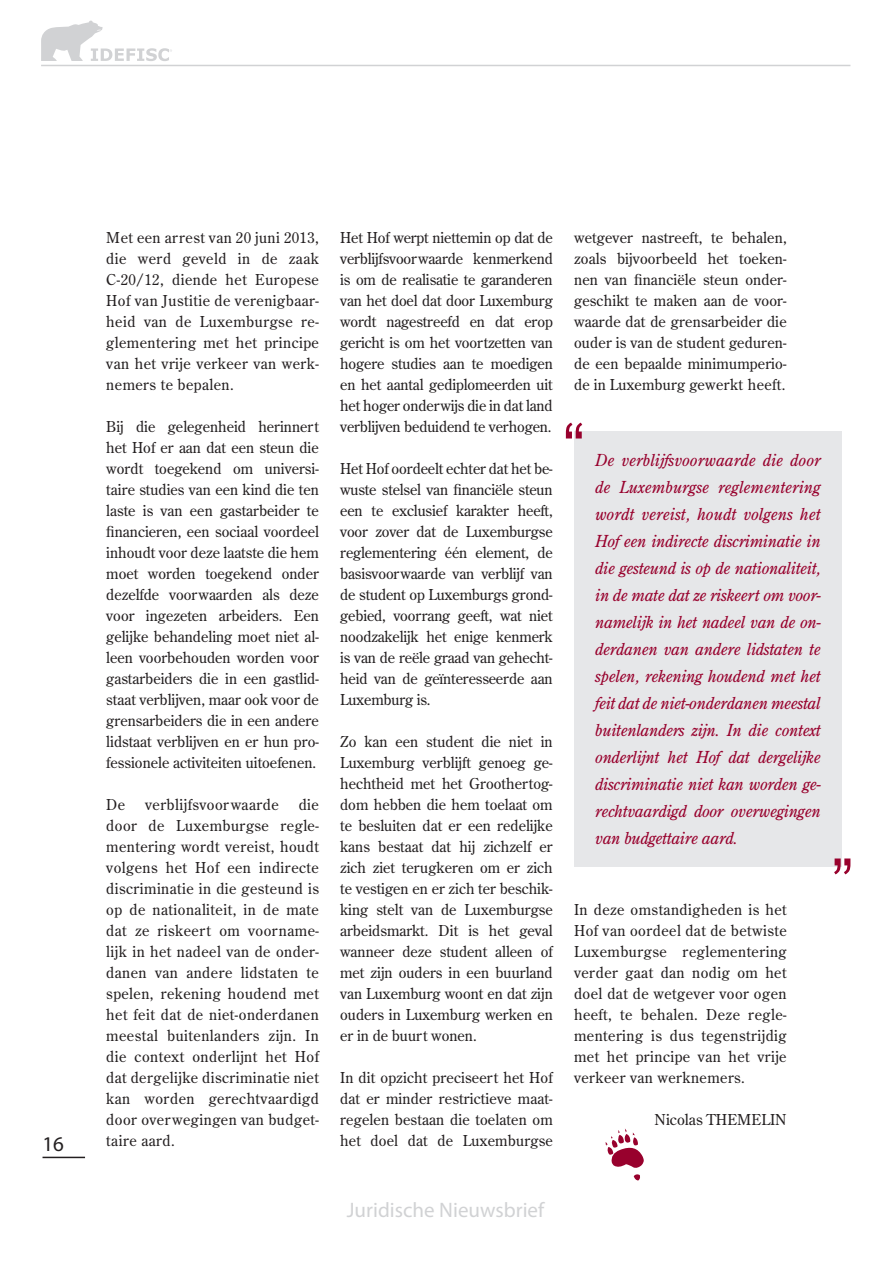
<style>
.page{position:relative;width:893px;height:1263px;background:#fff}
.page>*{position:absolute;margin:0;border:0;box-sizing:border-box;transform-origin:0 0}
.t1{font:21px "Myriad Pro";color:#d1d2d4}
.t2{font:21px "Myriad Pro";color:#231f20}
.t3{font:italic 16.5px/27px "Century Old Style Std";letter-spacing:-.02em;color:#98012d;text-align:justify}
.t4{font:15px/21px "Century Old Style Std";letter-spacing:.01em;color:#231f20;text-align:justify}
.t5{font:15px "Century Old Style Std";letter-spacing:.03em;color:#231f20}
</style>
<div class="page">
<hr style="left:43px;top:1157px;width:42px;height:1px;background:#231f20">
<hr style="left:41px;top:65px;width:809px;height:1px;background:#d1d2d4">
<svg style="left:41px;top:21px;width:131px;height:40px"></svg>
<svg style="left:605px;top:1128px;width:39px;height:40px"></svg>
<svg style="left:634px;top:1174px;width:6px;height:6px"></svg>
<div style="left:574px;top:431px;width:268px;height:435px;background:#e6e7e9"></div>
<svg style="left:566px;top:423px;width:16px;height:15px"></svg>
<svg style="left:834px;top:858px;width:16px;height:16px"></svg>
<h1 class="t2" style="left:43px;top:1131px;width:23px">16</h1>
<p class="t4" style="left:106px;top:227px;width:214px">Met een arrest van 20 juni 2013, die werd geveld in de zaak C-20/12, diende het Europese Hof van Justitie de verenigbaar&shy;heid van de Luxemburgse re&shy;glementering met het principe van het vrije verkeer van werk&shy;nemers te bepalen.</p>
<p class="t4" style="left:106px;top:416px;width:214px">Bij die gelegenheid herinnert het Hof er aan dat een steun die wordt toegekend om universi&shy;taire studies van een kind die ten laste is van een gastarbeider te financieren, een sociaal voordeel inhoudt voor deze laatste die hem moet worden toegekend onder dezelfde voorwaarden als deze voor ingezeten arbeiders. Een gelijke behandeling moet niet al&shy;leen voorbehouden worden voor gastarbeiders die in een gastlid&shy;staat verblijven, maar ook voor de grensarbeiders die in een andere lidstaat verblijven en er hun pro&shy;fessionele activiteiten uitoefenen.</p>
<p class="t4" style="left:106px;top:794px;width:21px">De</p>
<p class="t5" style="left:145px;top:795px;width:135px">verblijfsvoorwaarde</p>
<p class="t4" style="left:106px;top:794px;width:214px;text-indent:192px">die door de Luxemburgse regle&shy;mentering wordt vereist, houdt volgens het Hof een indirecte discriminatie in die gesteund is op de nationaliteit, in de mate dat ze riskeert om voorname&shy;lijk in het nadeel van de onder&shy;danen van andere lidstaten te spelen, rekening houdend met het feit dat de niet-onderdanen meestal buitenlanders zijn. In die context onderlijnt het Hof dat dergelijke discriminatie niet kan worden gerechtvaardigd door overwegingen van budget&shy;taire aard.</p>
<p class="t4" style="left:340px;top:227px;width:214px">Het Hof werpt niettemin op dat de verblijfsvoorwaarde kenmerkend is om de realisatie te garanderen van het doel dat door Luxemburg wordt nagestreefd en dat erop gericht is om het voortzetten van hogere studies aan te moedigen en het aantal gediplomeerden uit het hoger onderwijs die in dat land verblijven beduidend te verhogen.</p>
<p class="t4" style="left:340px;top:458px;width:214px">Het Hof oordeelt echter dat het be&shy;wuste stelsel van financiële steun een te exclusief karakter heeft, voor zover dat de Luxemburgse reglementering één element, de basisvoorwaarde van verblijf van de student op Luxemburgs grond&shy;gebied, voorrang geeft, wat niet noodzakelijk het enige kenmerk is van de reële graad van gehecht&shy;heid van de geïnteresseerde aan Luxemburg is.</p>
<p class="t4" style="left:340px;top:731px;width:214px">Zo kan een student die niet in Luxemburg verblijft genoeg ge&shy;hechtheid met het Groothertog&shy;dom hebben die hem toelaat om te besluiten dat er een redelijke kans bestaat dat hij zichzelf er zich ziet terugkeren om er zich te vestigen en er zich ter beschik&shy;king stelt van de Luxemburgse arbeidsmarkt. Dit is het geval wanneer deze student alleen of met zijn ouders in een buurland van Luxemburg woont en dat zijn ouders in Luxemburg werken en er in de buurt wonen.</p>
<p class="t4" style="left:340px;top:1067px;width:214px">In dit opzicht preciseert het Hof dat er minder restrictieve maat&shy;regelen bestaan die toelaten om het doel dat de Luxemburgse</p>
<p class="t4" style="left:574px;top:227px;width:214px">wetgever nastreeft, te behalen, zoals bijvoorbeeld het toeken&shy;nen van financiële steun onder&shy;geschikt te maken aan de voor&shy;waarde dat de grensarbeider die ouder is van de student geduren&shy;de een bepaalde minimumperio&shy;de in Luxemburg gewerkt heeft.</p>
<p class="t3" style="left:595px;top:446px;width:227px">De verblijfsvoorwaarde die door de Luxemburgse reglementering wordt vereist, houdt volgens het Hof een indirecte discriminatie in die gesteund is op de nationaliteit, in de mate dat ze riskeert om voor&shy;namelijk in het nadeel van de on&shy;derdanen van andere lidstaten te spelen, rekening houdend met het feit dat de niet-onderdanen meestal buitenlanders zijn. In die context onderlijnt het Hof dat dergelijke discriminatie niet kan worden ge&shy;rechtvaardigd door overwegingen van budgettaire aard.</p>
<p class="t4" style="left:574px;top:899px;width:214px">In deze omstandigheden is het Hof van oordeel dat de betwiste Luxemburgse reglementering verder gaat dan nodig om het doel dat de wetgever voor ogen heeft, te behalen. Deze regle&shy;mentering is dus tegenstrijdig met het principe van het vrije verkeer van werknemers.</p>
<p class="t4" style="left:654px;top:1109px;width:134px">Nicolas THEMELIN</p>
<h1 class="t1" style="left:347px;top:1197px;width:199px">Juridische Nieuwsbrief</h1>
</div>
